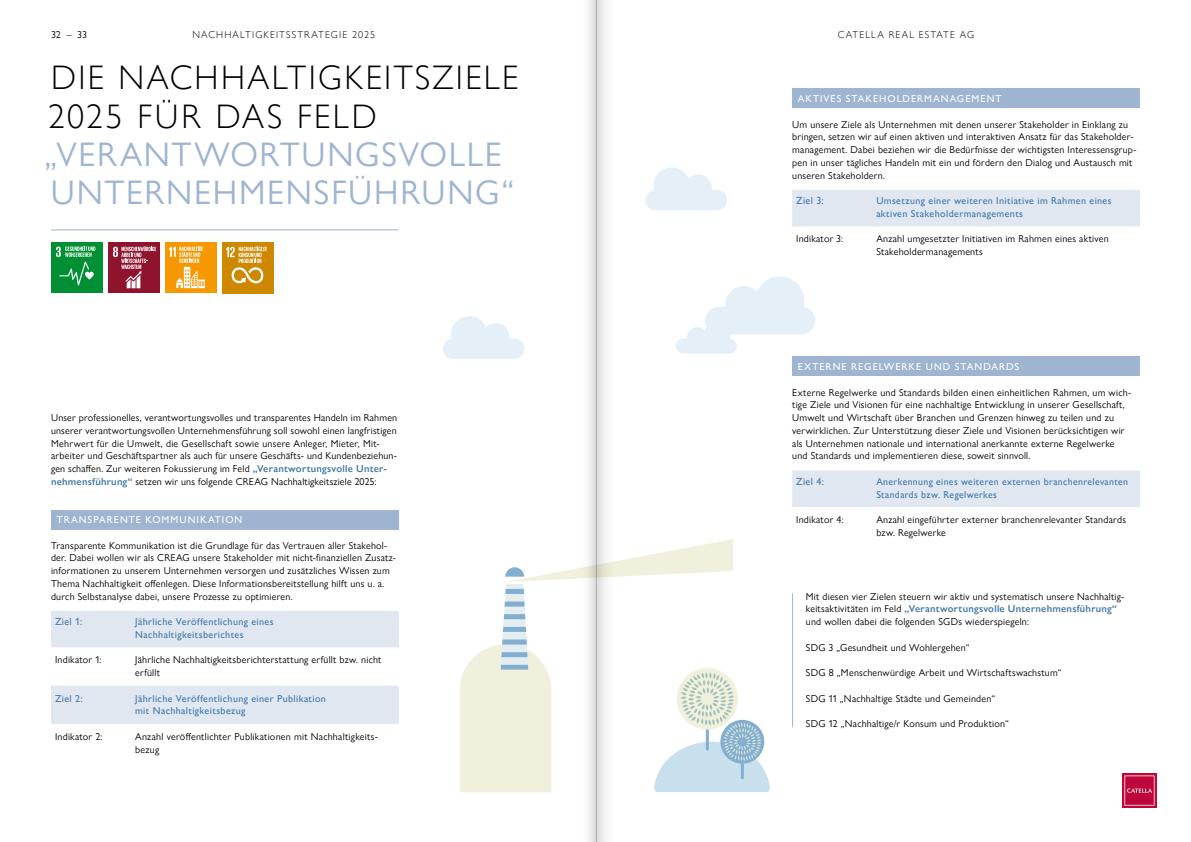
<style>
.page{position:relative;width:1191px;height:842px;background:#fff}
.page>*{position:absolute;margin:0;border:0;box-sizing:border-box;transform-origin:0 0}
.t1{font:34px/38.3px "Gill Sans Nova";letter-spacing:.05em;color:#9eb4d0}
.t2{font:300 34px/38.3px "Gill Sans Nova";letter-spacing:.07em;color:#000}
.t3{font:500 10.3px "Gill Sans Nova";letter-spacing:.035em;color:#4279a5}
.t4{font:10px/12.8px "Gill Sans Nova";letter-spacing:.025em;color:#000}
.t5{font:500 10px/12.8px "Gill Sans Nova";letter-spacing:.04em;color:#4279a5}
.t6{font:500 10px "Gill Sans Nova";letter-spacing:.1em;color:#fff}
.t7{font:300 10px "Gill Sans Nova";letter-spacing:.115em;color:#000}
.s1{font-weight:600;color:#4279a5}
</style>
<div class="page">
<svg style="left:645px;top:168px;width:82px;height:42px"></svg>
<svg style="left:443px;top:316px;width:81px;height:43px"></svg>
<svg style="left:676px;top:277px;width:139px;height:77px"></svg>
<svg style="left:460px;top:539px;width:310px;height:253px"></svg>
<hr style="left:51px;top:230px;width:348px;height:1px;background:#9eb4d0">
<hr style="left:792px;top:593px;width:1px;height:134px;background:#9eb4d0">
<img style="left:1123px;top:774px;width:34px;height:34px">
<div style="left:51px;top:510px;width:348px;height:19px;background:#9eb4d0"></div>
<div style="left:792px;top:88px;width:348px;height:20px;background:#9eb4d0"></div>
<svg style="left:51px;top:611px;width:348px;height:113px"></svg>
<div style="left:792px;top:190px;width:348px;height:36px;background:#e0e7f1"></div>
<div style="left:792px;top:470px;width:348px;height:37px;background:#e0e7f1"></div>
<div style="left:51px;top:242px;width:51px;height:51px;background:#008f32"></div>
<svg style="left:56px;top:246px;width:39px;height:39px"></svg>
<div style="left:108px;top:242px;width:51px;height:51px;background:#90132e"></div>
<svg style="left:113px;top:246px;width:43px;height:42px"></svg>
<div style="left:165px;top:242px;width:51px;height:51px;background:#f69800"></div>
<svg style="left:169px;top:247px;width:36px;height:41px"></svg>
<div style="left:222px;top:242px;width:51px;height:51px;background:#ce8800"></div>
<svg style="left:226px;top:247px;width:41px;height:37px"></svg>
<div style="left:792px;top:356px;width:348px;height:20px;background:#9eb4d0"></div>
<div style="left:596px;top:0;width:24px;height:842px;background:linear-gradient(to right,#e2e2e2,#fff)"></div>
<div style="left:576px;top:0;width:20px;height:842px;background:linear-gradient(to right,#fff,#e2e3e4)"></div>
<p class="t4" style="left:51px;top:28px;width:38px">32 – 33</p>
<p class="t7" style="left:192px;top:29px;width:184px">NACHHALTIGKEITSSTRATEGIE 2025</p>
<p class="t7" style="left:838px;top:29px;width:138px">CATELLA REAL ESTATE AG</p>
<h1 class="t2" style="left:48px;top:58px;width:472px">DIE NACHHALTIGKEITSZIELE<br>2025 FÜR DAS FELD</h1>
<h1 class="t1" style="left:45px;top:135px;width:471px">„VERANTWORTUNGSVOLLE<br>UNTERNEHMENSFÜHRUNG“</h1>
<p class="t6" style="left:798px;top:93px;width:205px">AKTIVES STAKEHOLDERMANAGEMENT</p>
<p class="t4" style="left:792px;top:118px;width:346px">Um unsere Ziele als Unternehmen mit denen unserer Stakeholder in Einklang zu bringen, setzen wir auf einen aktiven und interaktiven Ansatz für das Stakeholder&shy;management. Dabei beziehen wir die Bedürfnisse der wichtigsten Interessensgrup&shy;pen in unser tägliches Handeln mit ein und fördern den Dialog und Austausch mit unseren Stakeholdern.</p>
<p class="t3" style="left:796px;top:194px;width:29px">Ziel 3:</p>
<p class="t5" style="left:876px;top:194px;width:237px">Umsetzung einer weiteren Initiative im Rahmen eines aktiven Stakeholdermanagements</p>
<p class="t4" style="left:796px;top:232px;width:48px">Indikator 3:</p>
<p class="t4" style="left:876px;top:232px;width:234px">Anzahl umgesetzter Initiativen im Rahmen eines aktiven<br>Stakeholdermanagements</p>
<p class="t4" style="left:51px;top:411px;width:348px">Unser professionelles, verantwortungsvolles und transparentes Handeln im Rahmen unserer verantwortungsvollen Unternehmensführung soll sowohl einen langfristigen Mehrwert für die Umwelt, die Gesellschaft sowie unsere Anleger, Mieter, Mit&shy;arbeiter und Geschäftspartner als auch für unsere Geschäfts- und Kundenbeziehun&shy;gen schaffen. Zur weiteren Fokussierung im Feld <span class="s1">„Verantwortungsvolle Unter&shy;nehmensführung“</span> setzen wir uns folgende CREAG Nachhaltigkeitsziele 2025:</p>
<p class="t6" style="left:57px;top:513px;width:187px">TRANSPARENTE KOMMUNIKATION</p>
<p class="t4" style="left:51px;top:539px;width:346px">Transparente Kommunikation ist die Grundlage für das Vertrauen aller Stakehol&shy;der. Dabei wollen wir als CREAG unsere Stakeholder mit nicht-finanziellen Zusatz&shy;informationen zu unserem Unternehmen versorgen und zusätzliches Wissen zum Thema Nachhaltigkeit offenlegen. Diese Informationsbereitstellung hilft uns u. a. durch Selbstanalyse dabei, unsere Prozesse zu optimieren.</p>
<p class="t3" style="left:55px;top:615px;width:29px">Ziel 1:</p>
<p class="t5" style="left:135px;top:615px;width:140px">Jährliche Veröffentlichung eines<br>Nachhaltigkeitsberichtes</p>
<p class="t4" style="left:55px;top:653px;width:48px">Indikator 1:</p>
<p class="t4" style="left:135px;top:653px;width:248px">Jährliche Nachhaltigkeitsberichterstattung erfüllt bzw. nicht erfüllt</p>
<p class="t5" style="left:55px;top:692px;width:29px">Ziel 2:</p>
<p class="t5" style="left:135px;top:692px;width:192px">Jährliche Veröffentlichung einer Publikation mit Nachhaltigkeitsbezug</p>
<p class="t4" style="left:55px;top:730px;width:49px">Indikator 2:</p>
<p class="t4" style="left:135px;top:730px;width:244px">Anzahl veröffentlichter Publikationen mit Nachhaltigkeits&shy;bezug</p>
<p class="t6" style="left:798px;top:360px;width:223px">EXTERNE REGELWERKE UND STANDARDS</p>
<p class="t4" style="left:792px;top:386px;width:340px">Externe Regelwerke und Standards bilden einen einheitlichen Rahmen, um wich&shy;tige Ziele und Visionen für eine nachhaltige Entwicklung in unserer Gesellschaft, Umwelt und Wirtschaft über Branchen und Grenzen hinweg zu teilen und zu verwirklichen. Zur Unterstützung dieser Ziele und Visionen berücksichtigen wir als Unternehmen nationale und international anerkannte externe Regelwerke und Standards und implementieren diese, soweit sinnvoll.</p>
<p class="t3" style="left:796px;top:475px;width:29px">Ziel 4:</p>
<p class="t5" style="left:876px;top:475px;width:253px">Anerkennung eines weiteren externen branchenrelevanten<br>Standards bzw. Regelwerkes</p>
<p class="t4" style="left:796px;top:513px;width:49px">Indikator 4:</p>
<p class="t4" style="left:876px;top:513px;width:251px">Anzahl eingeführter externer branchenrelevanter Standards bzw. Regelwerke</p>
<p class="t4" style="left:806px;top:590px;width:320px">Mit diesen vier Zielen steuern wir aktiv und systematisch unsere Nachhaltig&shy;keitsaktivitäten im Feld <span class="s1">„Verantwortungsvolle Unternehmensführung“ </span>und wollen dabei die folgenden SGDs wiederspiegeln:</p>
<p class="t4" style="left:806px;top:641px;width:165px">SDG 3 „Gesundheit und Wohlergehen“</p>
<p class="t4" style="left:806px;top:666px;width:257px">SDG 8 „Menschenwürdige Arbeit und Wirtschaftswachstum“</p>
<p class="t4" style="left:806px;top:692px;width:191px">SDG 11 „Nachhaltige Städte und Gemeinden“</p>
<p class="t4" style="left:806px;top:717px;width:204px">SDG 12 „Nachhaltige/r Konsum und Produktion“</p>
</div>
